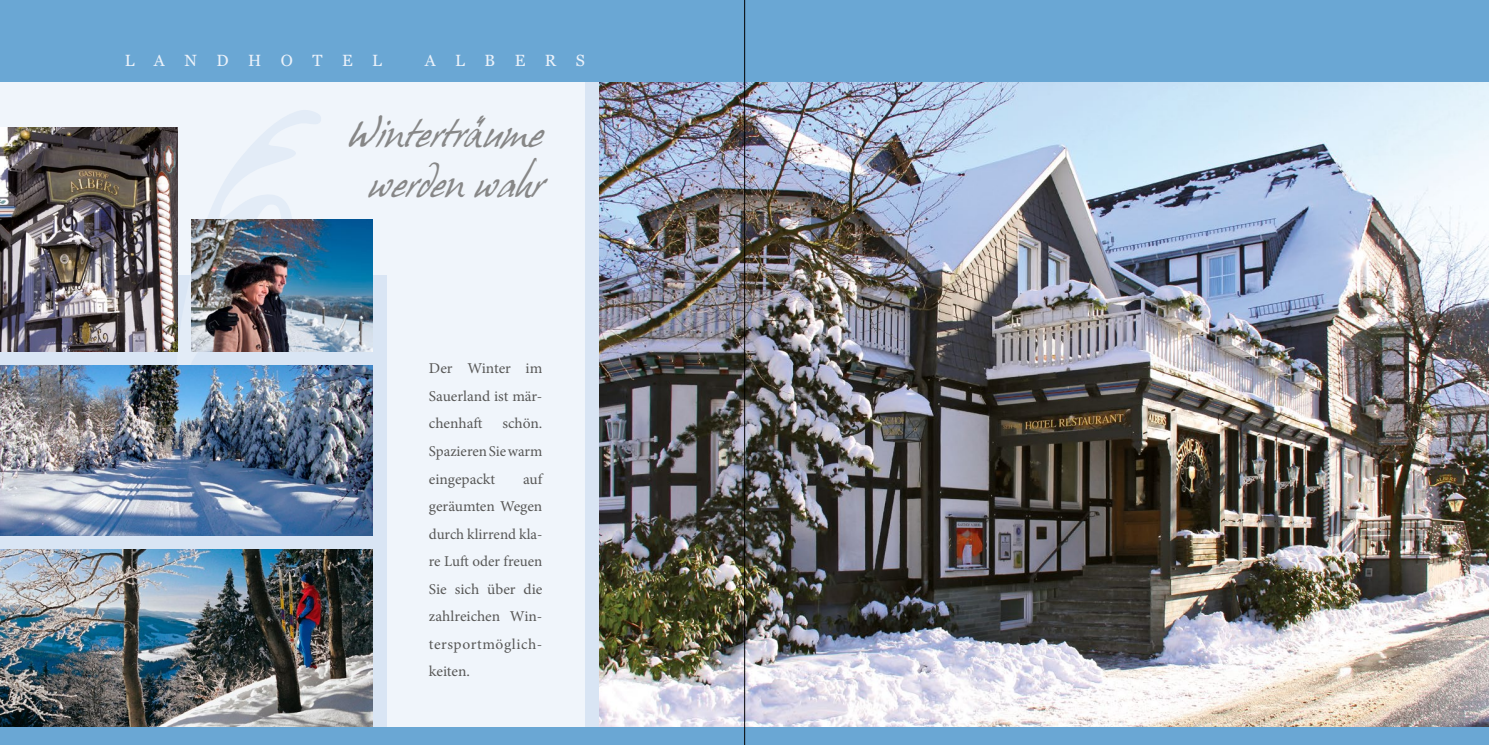
<style>
.page{position:relative;width:1489px;height:745px;background:#fff}
.page>*{position:absolute;margin:0;border:0;box-sizing:border-box;transform-origin:0 0}
.t1{font:35px/50px "Hans Hand";color:#878787;text-align:center}
.t2{font:16.25px "Georgia";letter-spacing:1.2em;color:#ecf2fa}
.t3{font:15px/27.5px "Minion Pro";color:#575756;text-align:justify}
</style>
<div class="page">
<div style="left:0;top:81px;width:1488px;height:663px;background:#f0f5fb"></div>
<div style="left:0;top:275px;width:386px;height:451px;background:#d9e5f4"></div>
<div style="left:585px;top:71px;width:14px;height:673px;background:#d9e5f4"></div>
<img style="left:0;top:549px;width:372px;height:177px">
<img style="left:599px;top:81px;width:889px;height:645px">
<div style="left:0;top:0;width:1488px;height:81px;background:#6aa7d4"></div>
<div style="left:0;top:726px;width:1488px;height:18px;background:#6aa7d4"></div>
<img style="left:0;top:128px;width:108px;height:223px">
<img style="left:0;top:365px;width:372px;height:170px">
<hr style="left:744px;top:0;width:1px;height:744px;background:#000">
<img style="left:108px;top:127px;width:279px;height:358px">
<p class="t2" style="left:125px;top:51px;width:259px">LANDHOTEL</p>
<p class="t2" style="left:425px;top:51px;width:161px">ALBERS</p>
<h1 class="t1" style="left:348px;top:110px;width:196px">Winterträume werden wahr</h1>
<p class="t3" style="left:429px;top:354px;width:115px">Der Winter im Sauerland ist mär&shy;chenhaft</p>
<p class="t3" style="left:429px;top:409px;width:115px;text-indent:73px">schön.<br>Spazieren Sie warm eingepackt</p>
<p class="t3" style="left:429px;top:464px;width:115px;text-indent:94px">auf geräumten Wegen durch klirrend kla&shy;re Luft oder freuen Sie sich über die zahlreichen Win&shy;tersportmöglich&shy;keiten.</p>
</div>
